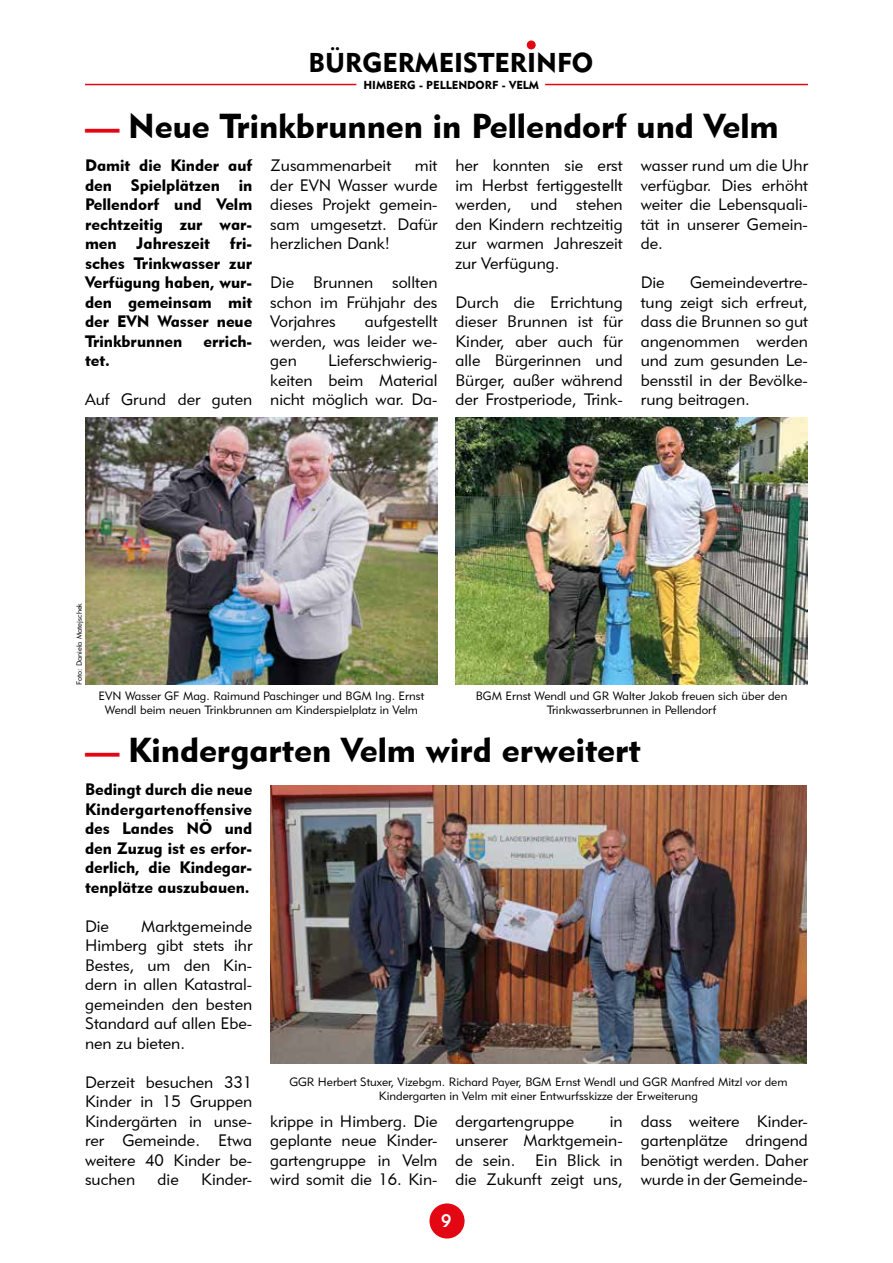
<style>
.page{position:relative;width:893px;height:1263px;background:#fff}
.page>*{position:absolute;margin:0;border:0;box-sizing:border-box;transform-origin:0 0}
.t1{font:34.5px "Geometric 415 BT Black A";color:#000}
.t2{font:27px "Geometric 415 BT Black A";color:#000}
.t3{font:18px "Geometric 415 BT Medium A";color:#fff}
.t4{font:16.5px/19.5px "Geometric 415 BT Lite A";color:#000;text-align:justify}
.t5{font:16.5px/19.5px "Geometric 415 BT Black A";color:#000;text-align:justify}
.t6{font:12px/14.4px "Geometric 415 BT Lite A";color:#000;text-align:center}
.t7{font:11.55px "Geometric 415 BT Black A";color:#000}
.t8{font:7.5px "Geometric 415 BT Lite A";color:#000}
.s1{color:#e30613}
</style>
<div class="page">
<div style="left:527px;top:40px;width:9px;height:9px;background:#e30613;border-radius:50%"></div>
<hr style="left:85px;top:84px;width:271px;height:1px;background:#e30613">
<hr style="left:545px;top:84px;width:263px;height:1px;background:#e30613">
<div style="left:429px;top:1203px;width:36px;height:35px;background:#e30613;border-radius:50%"></div>
<img style="left:85px;top:418px;width:353px;height:267px">
<img style="left:455px;top:418px;width:353px;height:267px">
<img style="left:270px;top:785px;width:537px;height:278px">
<h2 class="t2" style="left:309px;top:47px;width:286px">BÜRGERMEISTERINFO</h2>
<p class="t7" style="left:363px;top:78px;width:177px">HIMBERG - PELLENDORF - VELM</p>
<h1 class="t1" style="left:85px;top:105px;width:695px"><span class="s1">—</span> Neue Trinkbrunnen in Pellendorf und Velm</h1>
<p class="t5" style="left:85px;top:155px;width:169px">Damit die Kinder auf den Spielplätzen in Pellendorf und Velm rechtzeitig zur war&shy;men Jahreszeit fri&shy;sches Trinkwasser zur Verfügung haben, wur&shy;den gemeinsam mit der EVN Wasser neue Trinkbrunnen</p>
<p class="t5" style="left:204px;top:331px;width:50px">errich-</p>
<p class="t5" style="left:85px;top:350px;width:27px">tet.</p>
<p class="t4" style="left:85px;top:389px;width:169px">Auf Grund der guten</p>
<p class="t4" style="left:270px;top:155px;width:122px">Zusammenarbeit</p>
<p class="t4" style="left:270px;top:155px;width:169px;text-indent:145px">mit der EVN Wasser wurde dieses Projekt gemein&shy;sam umgesetzt. Dafür herzlichen Dank!</p>
<p class="t4" style="left:270px;top:272px;width:169px">Die Brunnen sollten schon im Frühjahr des Vorjahres</p>
<p class="t4" style="left:270px;top:311px;width:169px;text-indent:95px">aufgestellt werden, was leider we&shy;gen</p>
<p class="t4" style="left:270px;top:350px;width:169px;text-indent:58px">Lieferschwierig&shy;keiten beim Material nicht möglich war. Da-</p>
<p class="t4" style="left:455px;top:155px;width:169px">her konnten sie erst im Herbst fertiggestellt werden, und stehen den Kindern rechtzeitig zur warmen Jahreszeit zur Verfügung.</p>
<p class="t4" style="left:455px;top:292px;width:169px">Durch die Errichtung dieser Brunnen ist für Kinder, aber auch für alle Bürgerinnen und Bürger, außer während der Frostperiode, Trink-</p>
<p class="t4" style="left:641px;top:155px;width:169px">wasser rund um die Uhr verfügbar. Dies erhöht weiter die Lebensquali&shy;tät in unserer Gemein&shy;de.</p>
<p class="t4" style="left:641px;top:272px;width:25px">Die</p>
<p class="t4" style="left:641px;top:272px;width:169px;text-indent:49px">Gemeindevertre&shy;tung zeigt sich erfreut, dass die Brunnen so gut angenommen werden und zum gesunden Le&shy;bensstil in der Bevölke&shy;rung beitragen.</p>
<p class="t8" style="left:75px;top:685px;width:84px;rotate:-90deg">Foto: Daniela Matejschek</p>
<p class="t6" style="left:99px;top:688px;width:327px">EVN Wasser GF Mag. Raimund Paschinger und BGM Ing. Ernst<br>Wendl beim neuen Trinkbrunnen am Kinderspielplatz in Velm</p>
<p class="t6" style="left:476px;top:688px;width:313px">BGM Ernst Wendl und GR Walter Jakob freuen sich über den<br>Trinkwasserbrunnen in Pellendorf</p>
<h1 class="t1" style="left:85px;top:729px;width:557px"><span class="s1">—</span> Kindergarten Velm wird erweitert</h1>
<p class="t5" style="left:85px;top:779px;width:169px">Bedingt durch die neue Kindergartenoffensive des Landes NÖ und den Zuzug ist es erfor&shy;derlich, die Kindegar&shy;tenplätze auszubauen.</p>
<p class="t4" style="left:85px;top:916px;width:25px">Die</p>
<p class="t4" style="left:85px;top:916px;width:169px;text-indent:56px">Marktgemeinde Himberg gibt stets ihr Bestes, um den Kin&shy;dern in allen Katastral&shy;gemeinden den besten Standard auf allen Ebe&shy;nen zu bieten.</p>
<p class="t4" style="left:85px;top:1072px;width:169px">Derzeit besuchen 331<br>Kinder in 15 Gruppen Kindergärten in unse&shy;rer Gemeinde. Etwa weitere 40 Kinder be&shy;suchen</p>
<p class="t4" style="left:158px;top:1169px;width:23px">die</p>
<p class="t4" style="left:201px;top:1169px;width:53px">Kinder-</p>
<p class="t6" style="left:289px;top:1074px;width:500px">GGR Herbert Stuxer, Vizebgm. Richard Payer, BGM Ernst Wendl und GGR Manfred Mitzl vor dem<br>Kindergarten in Velm mit einer Entwurfsskizze der Erweiterung</p>
<p class="t4" style="left:270px;top:1111px;width:169px">krippe in Himberg. Die geplante neue Kinder&shy;gartengruppe in Velm wird somit die 16. Kin-</p>
<p class="t4" style="left:455px;top:1111px;width:120px">dergartengruppe</p>
<p class="t4" style="left:455px;top:1111px;width:169px;text-indent:154px">in unserer Marktgemein&shy;de sein. Ein Blick in die Zukunft zeigt uns,</p>
<p class="t4" style="left:641px;top:1111px;width:169px">dass weitere Kinder&shy;gartenplätze dringend benötigt werden. Daher wurde in der Gemeinde-</p>
<p class="t3" style="left:441px;top:1210px;width:12px">9</p>
</div>
